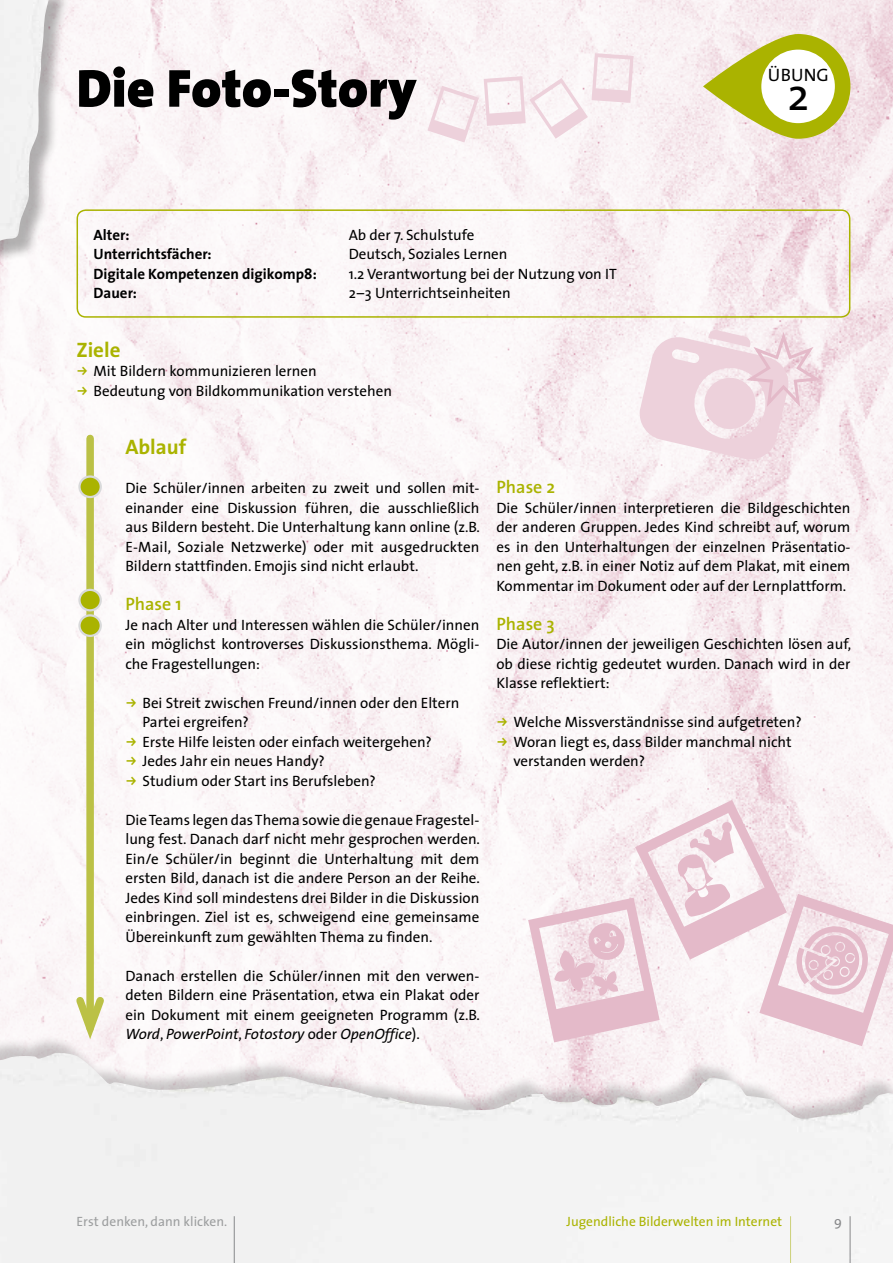
<style>
.page{position:relative;width:893px;height:1263px;background:#fff}
.page>*{position:absolute;margin:0;border:0;box-sizing:border-box;transform-origin:0 0}
.t1{font:900 54px "The Sans";color:#000}
.t2{font:45px "The Sans";color:#000}
.t3{font:700 21px "The Sans";color:#aab300}
.t4{font:600 18px "The Sans";color:#aab300}
.t5{font:18px "The Sans";color:#000}
.t6{font:15px/19.5px "The Sans";color:#000;text-align:justify}
.t7{font:700 15px "The Sans";color:#000}
.t8{font:13.5px "The Sans";color:#aab300}
.t9{font:13.5px "The Sans";color:#9c9e9f}
.t10{font:13.5px "The Sans";color:#87888a}
.s1{font-style:italic}
</style>
<div class="page">
<img style="left:0;top:0;width:893px;height:1033px">
<div style="left:0;top:1033px;width:893px;height:230px;background:#000;opacity:.2"></div>
<img style="left:0;top:1053px;width:893px;height:210px">
<div style="left:0;top:0;width:71px;height:265px;background:#000;opacity:.3"></div>
<img style="left:0;top:0;width:49px;height:241px">
<svg style="left:427px;top:53px;width:207px;height:89px"></svg>
<svg style="left:528px;top:800px;width:365px;height:246px"></svg>
<svg style="left:638px;top:329px;width:187px;height:133px"></svg>
<svg style="left:703px;top:34px;width:147px;height:105px;fill:#aab300"></svg>
<div style="left:761px;top:50px;width:74px;height:73px;background:#fff;border-radius:50%"></div>
<div style="left:86px;top:438px;width:8px;height:590px;background:#bbc146"></div>
<svg style="left:70px;top:991px;width:40px;height:59px"></svg>
<svg style="left:79px;top:615px;width:22px;height:21px"></svg>
<div style="left:78px;top:614px;width:24px;height:23px;border:2px solid #d9dadb;border-radius:50%"></div>
<div style="left:77px;top:209px;width:773px;height:109px;border:2px solid #aab300;border-radius:9px"></div>
<svg style="left:79px;top:476px;width:22px;height:21px"></svg>
<div style="left:78px;top:475px;width:24px;height:23px;border:2px solid #d9dadb;border-radius:50%"></div>
<div style="left:79px;top:590px;width:22px;height:20px;background:#aab300;border-radius:50%"></div>
<div style="left:78px;top:589px;width:24px;height:22px;border:2px solid #d9dadb;border-radius:50%"></div>
<hr style="left:850px;top:1216px;width:1px;height:47px;background:#87888a">
<hr style="left:790px;top:1216px;width:1px;height:47px;background:#ccd078">
<hr style="left:234px;top:1216px;width:1px;height:47px;background:#87888a">
<svg style="left:78px;top:367px;width:9px;height:8px"></svg>
<svg style="left:78px;top:386px;width:9px;height:9px"></svg>
<svg style="left:127px;top:698px;width:9px;height:9px"></svg>
<svg style="left:127px;top:737px;width:9px;height:9px"></svg>
<svg style="left:127px;top:757px;width:9px;height:8px"></svg>
<svg style="left:127px;top:776px;width:9px;height:9px"></svg>
<svg style="left:498px;top:718px;width:9px;height:8px"></svg>
<svg style="left:498px;top:737px;width:9px;height:9px"></svg>
<h1 class="t1" style="left:77px;top:43px;width:341px">Die Foto-Story</h1>
<p class="t5" style="left:768px;top:60px;width:26px">Übung</p>
<h2 class="t2" style="left:787px;top:57px;width:23px">2</h2>
<p class="t7" style="left:94px;top:222px;width:38px">Alter:</p>
<p class="t6" style="left:349px;top:224px;width:127px">Ab der 7. Schulstufe</p>
<p class="t7" style="left:94px;top:242px;width:120px">Unterrichtsfächer:</p>
<p class="t6" style="left:349px;top:244px;width:160px">Deutsch, Soziales Lernen</p>
<p class="t7" style="left:94px;top:261px;width:225px">Digitale Kompetenzen digikomp8:</p>
<p class="t6" style="left:349px;top:263px;width:270px">1.2 Verantwortung bei der Nutzung von IT</p>
<p class="t7" style="left:94px;top:281px;width:45px">Dauer:</p>
<p class="t6" style="left:349px;top:283px;width:164px">2–3 Unterrichtseinheiten</p>
<h3 class="t3" style="left:77px;top:332px;width:45px">Ziele</h3>
<p class="t6" style="left:94px;top:361px;width:300px">Mit Bildern kommunizieren lernen<br>Bedeutung von Bildkommunikation verstehen</p>
<h3 class="t3" style="left:125px;top:429px;width:62px">Ablauf</h3>
<p class="t6" style="left:125px;top:478px;width:356px">Die Schüler/innen arbeiten zu zweit und sollen mit&shy;einander eine Diskussion führen, die ausschließlich aus Bildern besteht. Die Unterhaltung kann online (z.B.<br>E-Mail, Soziale Netzwerke) oder mit ausgedruckten Bildern stattfinden. Emojis sind nicht erlaubt.</p>
<p class="t4" style="left:125px;top:589px;width:58px">Phase 1</p>
<p class="t6" style="left:125px;top:614px;width:355px">Je nach Alter und Interessen wählen die Schüler/innen ein möglichst kontroverses Diskussionsthema. Mögli&shy;che Fragestellungen:</p>
<p class="t6" style="left:142px;top:692px;width:318px;text-align:left">Bei Streit zwischen Freund/innen oder den Eltern Partei ergreifen?<br>Erste Hilfe leisten oder einfach weitergehen?<br>Jedes Jahr ein neues Handy?<br>Studium oder Start ins Berufsleben?</p>
<p class="t6" style="left:125px;top:809px;width:356px">Die Teams legen das Thema sowie die genaue Fragestel&shy;lung fest. Danach darf nicht mehr gesprochen werden.<br>Ein/e Schüler/in beginnt die Unterhaltung mit dem ersten Bild, danach ist die andere Person an der Reihe.<br>Jedes Kind soll mindestens drei Bilder in die Diskussion einbringen. Ziel ist es, schweigend eine gemeinsame Übereinkunft zum gewählten Thema zu finden.</p>
<p class="t6" style="left:125px;top:965px;width:356px">Danach erstellen die Schüler/innen mit den verwen&shy;deten Bildern eine Präsentation, etwa ein Plakat oder ein Dokument mit einem geeigneten Programm (z.B.<br><span class="s1">Word</span>, <span class="s1">PowerPoint</span>, <span class="s1">Fotostory</span> oder <span class="s1">OpenOffice</span>).</p>
<p class="t4" style="left:496px;top:472px;width:60px">Phase 2</p>
<p class="t6" style="left:496px;top:497px;width:355px">Die Schüler/innen interpretieren die Bildgeschichten der anderen Gruppen. Jedes Kind schreibt auf, worum es in den Unterhaltungen der einzelnen Präsentatio&shy;nen geht, z.B. in einer Notiz auf dem Plakat, mit einem Kommentar im Dokument oder auf der Lernplattform.</p>
<p class="t4" style="left:496px;top:609px;width:60px">Phase 3</p>
<p class="t6" style="left:496px;top:634px;width:356px">Die Autor/innen der jeweiligen Geschichten lösen auf, ob diese richtig gedeutet wurden. Danach wird in der Klasse reflektiert:</p>
<p class="t6" style="left:513px;top:712px;width:290px;text-align:left">Welche Missverständnisse sind aufgetreten?<br>Woran liegt es, dass Bilder manchmal nicht verstanden werden?</p>
<p class="t9" style="left:77px;top:1210px;width:152px">Erst denken, dann klicken.</p>
<p class="t8" style="left:567px;top:1210px;width:217px">Jugendliche Bilderwelten im Internet</p>
<p class="t10" style="left:834px;top:1210px;width:9px">9</p>
</div>
